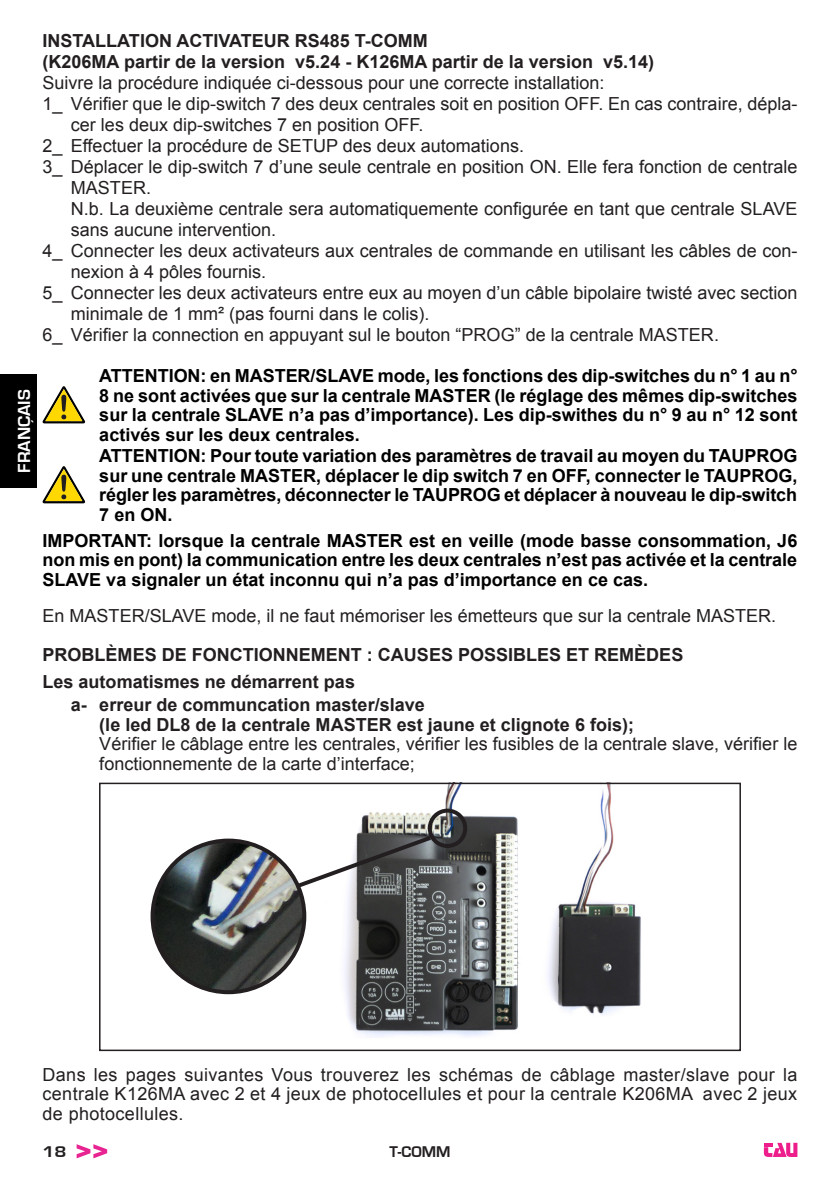
<style>
.page{position:relative;width:840px;height:1191px;background:#fff}
.page>*{position:absolute;margin:0;border:0;box-sizing:border-box;transform-origin:0 0}
.Rientro_5_Stacco_5{font:18px/21px "Arial";color:#231f20}
.Elenco_numerato{font:700 18px/19.6px "Arial";color:#000;text-align:justify}
.Rientro_5_Stacco_5-2{font:700 18px "Arial";color:#231f20}
.Stacco_5G{font:700 18px "Arial";color:#231f20}
.t1{font:700 18px "Eurostile";color:#fff}
.t2{font:700 16px "Eurostile";color:#231f20}
.t3{font:700 16px "Eurostile";color:#231f20;scale:1.2 1}
</style>
<div class="page">
<svg style="left:77px;top:1144px;width:30px;height:14px"></svg>
<svg style="left:763px;top:1142px;width:34px;height:15px"></svg>
<div style="left:0;top:374px;width:37px;height:114px;background:#000"></div>
<svg style="left:43px;top:386px;width:42px;height:37px"></svg>
<svg style="left:43px;top:466px;width:42px;height:37px"></svg>
<img style="left:344px;top:785px;width:297px;height:252px">
<img style="left:152px;top:840px;width:153px;height:153px;border-radius:77px">
<div style="left:150px;top:838px;width:156px;height:156px;border:4px solid #231f20;border-radius:50%"></div>
<div style="left:99px;top:782px;width:641px;height:269px;border:2px solid #231f20"></div>
<svg style="left:293px;top:832px;width:142px;height:59px"></svg>
<div style="left:427px;top:808px;width:40px;height:40px;border:4px solid #231f20;border-radius:50%"></div>
<p class="t1" style="left:14px;top:473px;width:85px;rotate:-90deg">FRANÇAIS</p>
<p class="Rientro_5_Stacco_5-2" style="left:43px;top:29px;width:387px">INSTALLATION ACTIVATEUR RS485 T-COMM</p>
<p class="Rientro_5_Stacco_5-2" style="left:43px;top:50px;width:612px">(K206MA partir de la version v5.24 - K126MA partir de la version v5.14)</p>
<p class="Rientro_5_Stacco_5" style="left:43px;top:72px;width:563px">Suivre la procédure indiquée ci-dessous pour une correcte installation:</p>
<p class="Rientro_5_Stacco_5" style="left:71px;top:93px;width:727px;text-indent:-28px">1_ Vérifier que le dip-switch 7 des deux centrales soit en position OFF. En cas contraire, dépla&shy;cer les deux dip-switches 7 en position OFF.</p>
<p class="Rientro_5_Stacco_5" style="left:43px;top:135px;width:482px">2_ Effectuer la procédure de SETUP des deux automations.</p>
<p class="Rientro_5_Stacco_5" style="left:71px;top:156px;width:727px;text-indent:-28px">3_ Déplacer le dip-switch 7 d’une seule centrale en position ON. Elle fera fonction de centrale<br>MASTER.</p>
<p class="Rientro_5_Stacco_5" style="left:71px;top:198px;width:727px">N.b. La deuxième centrale sera automatiquemente configurée en tant que centrale SLAVE sans aucune intervention.</p>
<p class="Rientro_5_Stacco_5" style="left:71px;top:240px;width:727px;text-indent:-28px">4_ Connecter les deux activateurs aux centrales de commande en utilisant les câbles de con&shy;nexion à 4 pôles fournis.</p>
<p class="Rientro_5_Stacco_5" style="left:71px;top:282px;width:727px;text-indent:-28px">5_ Connecter les deux activateurs entre eux au moyen d’un câble bipolaire twisté avec section minimale de 1 mm² (pas fourni dans le colis).</p>
<p class="Rientro_5_Stacco_5" style="left:43px;top:324px;width:677px">6_ Vérifier la connection en appuyant sul le bouton “PROG” de la centrale MASTER.</p>
<p class="Elenco_numerato" style="left:99px;top:366px;width:699px">ATTENTION: en MASTER/SLAVE mode, les fonctions des dip-switches du n° 1 au n° 8 ne sont activées que sur la centrale MASTER (le réglage des mêmes dip-switches sur la centrale SLAVE n’a pas d’importance). Les dip-swithes du n° 9 au n° 12 sont activés sur les deux centrales.</p>
<p class="Elenco_numerato" style="left:99px;top:446px;width:699px">ATTENTION: Pour toute variation des paramètres de travail au moyen du TAUPROG sur une centrale MASTER, déplacer le dip switch 7 en OFF, connecter le TAUPROG, régler les paramètres, déconnecter le TAUPROG et déplacer à nouveau le dip-switch 7 en ON.</p>
<p class="Elenco_numerato" style="left:43px;top:531px;width:755px">IMPORTANT: lorsque la centrale MASTER est en veille (mode basse consommation, J6 non mis en pont) la communication entre les deux centrales n’est pas activée et la centrale SLAVE va signaler un état inconnu qui n’a pas d’importance en ce cas.</p>
<p class="Rientro_5_Stacco_5" style="left:43px;top:605px;width:734px">En MASTER/SLAVE mode, il ne faut mémoriser les émetteurs que sur la centrale MASTER.</p>
<p class="Rientro_5_Stacco_5-2" style="left:43px;top:643px;width:642px">PROBLÈMES DE FONCTIONNEMENT : CAUSES POSSIBLES ET REMÈDES</p>
<p class="Stacco_5G" style="left:43px;top:669px;width:314px">Les automatismes ne démarrent pas</p>
<p class="Rientro_5_Stacco_5-2" style="left:71px;top:692px;width:355px">a- erreur de communcation master/slave</p>
<p class="Rientro_5_Stacco_5-2" style="left:99px;top:712px;width:536px">(le led DL8 de la centrale MASTER est jaune et clignote 6 fois);</p>
<p class="Rientro_5_Stacco_5" style="left:99px;top:734px;width:699px;line-height:19.6px">Vérifier le câblage entre les centrales, vérifier les fusibles de la centrale slave, vérifier le fonctionnemente de la carte d’interface;</p>
<p class="Rientro_5_Stacco_5" style="left:43px;top:1064px;width:755px;line-height:19.6px;text-align:justify">Dans les pages suivantes Vous trouverez les schémas de câblage master/slave pour la centrale K126MA avec 2 et 4 jeux de photocellules et pour la centrale K206MA avec 2 jeux de photocellules.</p>
<p class="t3" style="left:43px;top:1142px;width:22px">18</p>
<p class="t2" style="left:389px;top:1142px;width:62px">T-COMM</p>
</div>
